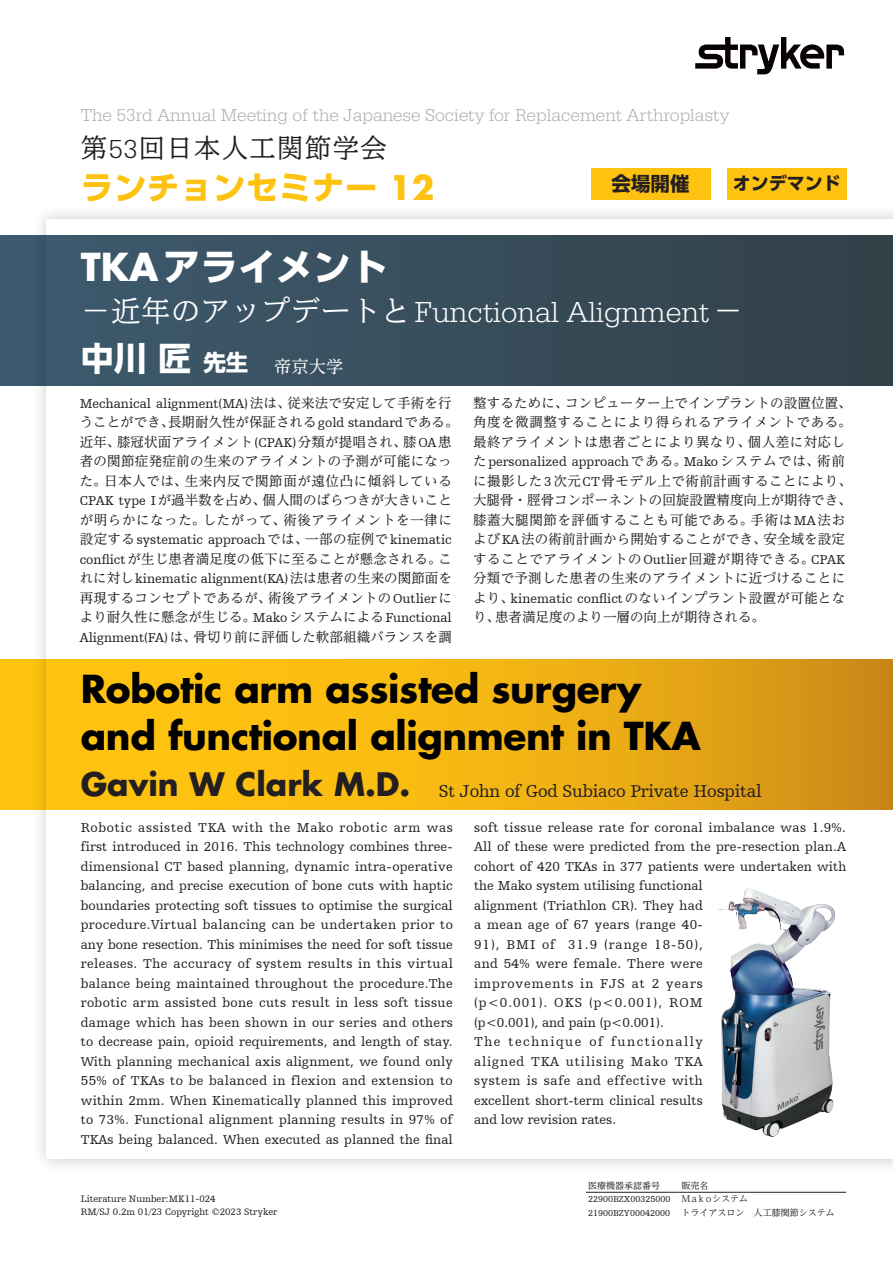
<style>
.page{position:relative;width:893px;height:1263px;background:#fff}
.page>*{position:absolute;margin:0;border:0;box-sizing:border-box;transform-origin:0 0}
.t1{font:700 37.5px/46.5px "Futura For Stryker";letter-spacing:-.01em;color:#000}
.t2{font:700 37.5px "UD Shin Go Pro";color:#fff}
.t3{font:700 33px "UD Shin Go Pro";color:#fec210}
.t4{font:700 31.5px "Futura For Stryker";color:#231f20}
.t5{font:300 30px "URW Egyptienne TOT";color:#fff}
.t6{font:27px "Ro NOW Std MM";letter-spacing:.025em;color:#231f20}
.t7{font:700 19.5px "UD Shin Go Pro";color:#231f20}
.t8{font:300 18px "URW Egyptienne TOT";color:#abafae}
.t9{font:18px "Humanist Slabserif 712 BT";letter-spacing:-.01em;color:#231f20}
.t10{font:700 18px "UD Shin Go Pro";color:#231f20}
.t11{font:17.25px "UD Reimin Pro";color:#fff}
.t12{font:13.5px/19.5px "Humanist Slabserif 712 BT";letter-spacing:.01em;color:#231f20;text-align:justify}
.t13{font:13.5px/19.5px "UD Reimin Pro";letter-spacing:.02em;color:#231f20}
.t14{font:9.75px/13.5px "Humanist Slabserif 712 BT";color:#231f20}
.t15{font:9px/13.2px "Humanist Slabserif 712 BT";color:#231f20}
.t16{font:9px "UD Reimin Pro";color:#231f20}
.s1{font-family:"URW Egyptienne TOT";font-weight:300}
.s2{font-family:"Futura For Stryker"}
.s3{font-family:"Ro NOW Std MM";font-weight:400}
.s4{font-family:"UD Shin Go Pro";font-weight:700;font-size:33px}
.s5{font-family:"UD Shin Go Pro";font-weight:700;font-size:22.5px}
.s6{font-family:"UD Reimin Pro"}
.s7{font-family:"Humanist Slabserif 712 BT"}
</style>
<div class="page">
<div style="left:32px;top:204px;width:861px;height:970px;background:#231f20;opacity:.25"></div>
<div style="left:47px;top:220px;width:846px;height:939px;background:#fff"></div>
<hr style="left:586px;top:1192px;width:93px;height:1px;background:#231f20">
<hr style="left:679px;top:1192px;width:167px;height:1px;background:#231f20">
<img style="left:718px;top:889px;width:67px;height:197px">
<svg style="left:0;top:659px;width:893px;height:150px;background:#efb112"></svg>
<div style="left:0;top:235px;width:893px;height:150px;background:linear-gradient(to right,#3d5b70,#324047)"></div>
<svg style="left:695px;top:37px;width:149px;height:37px"></svg>
<div style="left:727px;top:168px;width:119px;height:32px;background:#fec210"></div>
<div style="left:591px;top:168px;width:119px;height:32px;background:#fec210"></div>
<h3 class="t8" style="left:81px;top:105px;width:650px">The 53rd Annual Meeting of the Japanese Society for Replacement Arthroplasty</h3>
<h3 class="t6" style="left:81px;top:130px;width:308px">第<span class="s1">53</span>回日本人工関節学会</h3>
<h2 class="t3" style="left:81px;top:161px;width:355px">ランチョンセミナー <span class="s2">12</span></h2>
<h3 class="t7" style="left:612px;top:168px;width:79px">会場開催</h3>
<h3 class="t10" style="left:733px;top:169px;width:109px">オンデマンド</h3>
<h1 class="t2" style="left:81px;top:236px;width:309px"><span class="s2">TKA</span>アライメント</h1>
<h3 class="t5" style="left:81px;top:294px;width:664px"><span class="s3">－近年のアップデートと</span>Functional Alignment<span class="s3">－</span></h3>
<p class="t11" style="left:81px;top:352px;width:264px"><span class="s4">中川匠</span><span class="s5">先生</span> 帝京大学</p>
<p class="t12" style="left:80px;top:393px;width:374px">Mechanical alignment(MA)<span class="s6">法は、従来法で安定して手術を行</span></p>
<p class="t13" style="left:80px;top:412px;width:380px">うことができ、長期耐久性が保証される<span class="s7">gold standard</span>である。近年、膝冠状面アライメント<span class="s7">(CPAK)</span>分類が提唱され、膝<span class="s7">OA</span>患者の関節症発症前の生来のアライメントの予測が可能になった。日本人では、生来内反で関節面が遠位凸に傾斜している<span class="s7">CPAK type I</span>が過半数を占め、個人間のばらつきが大きいことが明らかになった。したがって、術後アライメントを一律に</p>
<p class="t12" style="left:80px;top:530px;width:374px"><span class="s6">設定する</span>systematic approach<span class="s6">では、一部の症例で</span>kinematic</p>
<p class="t13" style="left:80px;top:548px;width:374px"><span class="s7">conflict</span>が生じ患者満足度の低下に至ることが懸念される。こ</p>
<p class="t12" style="left:80px;top:569px;width:374px"><span class="s6">れに対し</span>kinematic alignment(KA)<span class="s6">法は患者の生来の関節面を</span></p>
<p class="t13" style="left:80px;top:587px;width:374px;text-align:justify">再現するコンセプトであるが、術後アライメントの<span class="s7">Outlier</span>により耐久性に懸念が生じる。<span class="s7">Mako</span>システムによる<span class="s7">Functional Alignment(FA)</span>は、骨切り前に評価した軟部組織バランスを調</p>
<p class="t13" style="left:473px;top:392px;width:380px;text-align:justify">整するために、コンピューター上でインプラントの設置位置、角度を微調整することにより得られるアライメントである。最終アライメントは患者ごとにより異なり、個人差に対応し</p>
<p class="t12" style="left:473px;top:452px;width:374px"><span class="s6">た</span>personalized approach<span class="s6">である。</span>Mako<span class="s6">システムでは、術前</span></p>
<p class="t13" style="left:473px;top:470px;width:380px">に撮影した<span class="s7">3</span>次元<span class="s7">CT</span>骨モデル上で術前計画することにより、大腿骨・脛骨コンポーネントの回旋設置精度向上が期待でき、膝蓋大腿関節を評価することも可能である。手術は<span class="s7">MA</span>法および<span class="s7">KA</span>法の術前計画から開始することができ、安全域を設定することでアライメントの<span class="s7">Outlier</span>回避が期待できる。<span class="s7">CPAK</span>分類で予測した患者の生来のアライメントに近づけることにより、<span class="s7">kinematic conflict</span>のないインプラント設置が可能となり、患者満足度のより一層の向上が期待される。</p>
<h1 class="t1" style="left:81px;top:666px;width:622px">Robotic arm assisted surgery and functional alignment in TKA</h1>
<h3 class="t9" style="left:439px;top:780px;width:324px">St John of God Subiaco Private Hospital</h3>
<h3 class="t4" style="left:81px;top:764px;width:331px">Gavin W Clark M.D.</h3>
<p class="t12" style="left:81px;top:817px;width:374px">Robotic assisted TKA with the Mako robotic arm was first introduced in 2016. This technology combines three&shy;dimensional CT based planning, dynamic intra-operative balancing, and precise execution of bone cuts with haptic boundaries protecting soft tissues to optimise the surgical procedure.Virtual balancing can be undertaken prior to any bone resection. This minimises the need for soft tissue releases. The accuracy of system results in this virtual balance being maintained throughout the procedure.The robotic arm assisted bone cuts result in less soft tissue damage which has been shown in our series and others to decrease pain, opioid requirements, and length of stay.<br>With planning mechanical axis alignment, we found only 55% of TKAs to be balanced in flexion and extension to within 2mm. When Kinematically planned this improved to 73%. Functional alignment planning results in 97% of TKAs being balanced. When executed as planned the final</p>
<p class="t12" style="left:474px;top:817px;width:374px;text-align:left">soft tissue release rate for coronal imbalance was 1.9%.<br>All of these were predicted from the pre-resection plan.A cohort of 420 TKAs in 377 patients were undertaken with the Mako system utilising functional<br>alignment (Triathlon CR). They had<br>a mean age of 67 years (range 40-<br>91), BMI of 31.9 (range 18-50),<br>and 54% were female. There were<br>improvements in FJS at 2 years<br>(p&lt;0.001). OKS (p&lt;0.001), ROM<br>(p&lt;0.001), and pain (p&lt;0.001).<br>The technique of functionally<br>aligned TKA utilising Mako TKA<br>system is safe and effective with<br>excellent short-term clinical results<br>and low revision rates.</p>
<p class="t14" style="left:81px;top:1191px;width:198px">Literature Number:MK11-024<br>RM/SJ 0.2m 01/23 Copyright ©2023 Stryker</p>
<p class="t16" style="left:588px;top:1178px;width:73px">医療機器承認番号</p>
<p class="t16" style="left:682px;top:1178px;width:28px">販売名</p>
<p class="t15" style="left:588px;top:1192px;width:162px">22900BZX00325000 <span class="s6">Ｍａｋｏシステム<br></span>21900BZY00042000</p>
<p class="t16" style="left:682px;top:1205px;width:154px">トライアスロン　人工膝関節システム</p>
</div>
